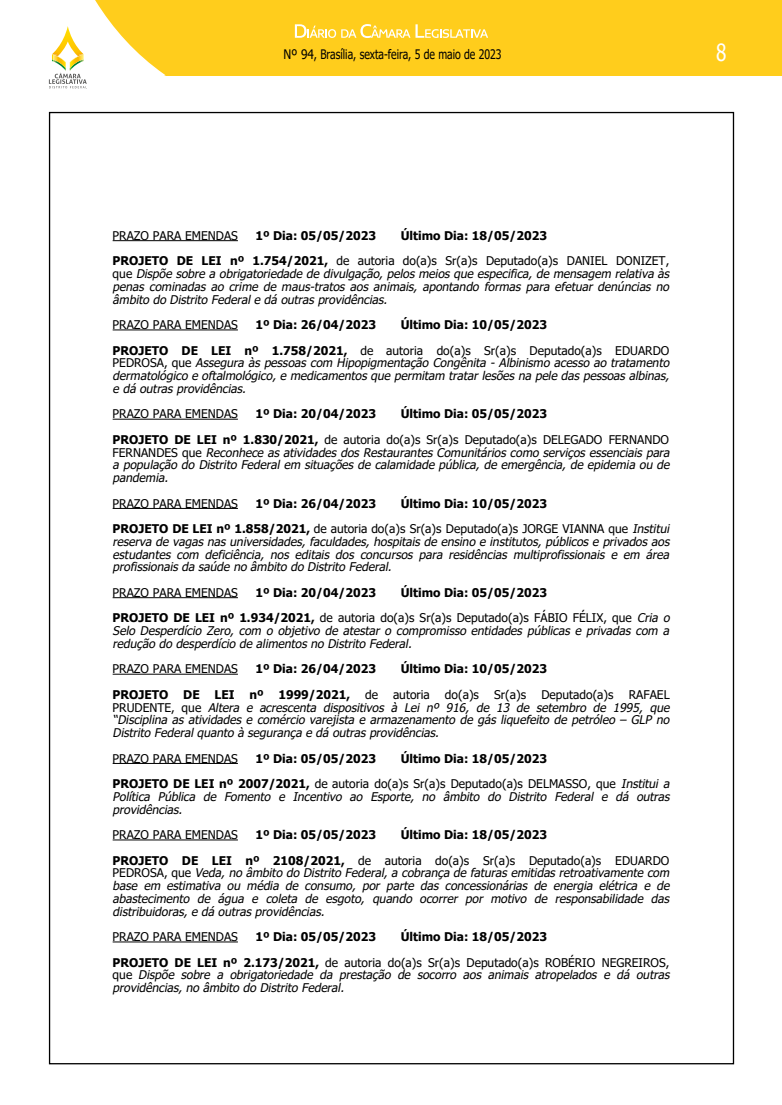
<style>
.page{position:relative;width:782px;height:1105px;background:#fff}
.page>*{position:absolute;margin:0;border:0;box-sizing:border-box;transform-origin:0 0}
.t1{font:23.6px "Tahoma";color:#fff;scale:.8 1}
.t2{font:13.1px "Tahoma";color:#000;scale:.9 1}
.t3{font:italic 12px/12.7px "Tahoma";color:#000;text-align:justify}
.t4{font:12px/25.5px "Tahoma";color:#000}
.t5{font:700 12px/25.5px "Tahoma";color:#000}
.s1{font-weight:700}
.s2{font-style:normal}
.s3{font-weight:400}
.s4{font-style:italic}
</style>
<div class="page">
<div style="left:0;top:0;width:781px;height:75px;background:#ffcd1c"></div>
<svg style="left:0;top:0;width:165px;height:89px"></svg>
<svg style="left:295px;top:24px;width:193px;height:14px"></svg>
<hr style="left:113px;top:240px;width:125px;height:1px;background:#000">
<hr style="left:113px;top:330px;width:125px;height:1px;background:#000">
<hr style="left:113px;top:419px;width:125px;height:1px;background:#000">
<hr style="left:113px;top:508px;width:125px;height:1px;background:#000">
<hr style="left:113px;top:597px;width:125px;height:1px;background:#000">
<hr style="left:113px;top:674px;width:125px;height:1px;background:#000">
<hr style="left:113px;top:763px;width:125px;height:1px;background:#000">
<hr style="left:113px;top:840px;width:125px;height:1px;background:#000">
<hr style="left:113px;top:942px;width:125px;height:1px;background:#000">
<p class="t2" style="left:283px;top:46px;width:244px">Nº 94, Brasília, sexta-feira, 5 de maio de 2023</p>
<h1 class="t1" style="left:715px;top:36px;width:14px">8</h1>
<p class="t4" style="left:113px;top:223px;width:558px;text-indent:288px"><span class="s1">Último Dia: 18/05/2023<br>PROJETO DE LEI nº 1.754/2021,</span> de autoria do(a)s Sr(a)s Deputado(a)s DANIEL DONIZET,</p>
<p class="t3" style="left:113px;top:268px;width:561px"><span class="s2">q u e</span> Dispõe sobre a obrigatoriedade de divulgação,pelosmeiosque especifica,de mensagem relativa às penas cominadas ao crime de maus-tratos aos animais, apontando formas para efetuar denúncias no âmbito do Distrito Federale dá outrasprovidências.</p>
<p class="t4" style="left:113px;top:313px;width:127px">PRAZO PARA EMENDAS</p>
<p class="t5" style="left:255px;top:313px;width:122px">1º Dia: 26/04/2023</p>
<p class="t4" style="left:113px;top:223px;width:127px">PRAZO PARA EMENDAS</p>
<p class="t5" style="left:255px;top:223px;width:122px">1º Dia: 05/05/2023</p>
<p class="t5" style="left:113px;top:313px;width:558px;text-indent:288px">Último Dia: 10/05/2023<br>PROJETO DE LEI nº 1.758/2021, <span class="s3">de autoria do(a)s Sr(a)s Deputado(a)s EDUARDO</span></p>
<p class="t3" style="left:113px;top:357px;width:561px"><span class="s2">P E D R O S A , q u e</span> Assegura às pessoas com Hipopigmentação Congênita - Albinismo acesso ao tratamento dermatológico e oftalmológico,e medicamentosque permitam tratarlesõesna pele daspessoasalbinas, e dá outrasprovidências.</p>
<p class="t4" style="left:113px;top:402px;width:127px">PRAZO PARA EMENDAS</p>
<p class="t5" style="left:255px;top:402px;width:122px">1º Dia: 20/04/2023</p>
<p class="t4" style="left:113px;top:402px;width:557px;text-indent:288px"><span class="s1">Último Dia: 05/05/2023<br>PROJETO DE LEI nº 1.830/2021,</span> de autoria do(a)s Sr(a)s Deputado(a)s DELEGADO FERNANDO</p>
<p class="t3" style="left:113px;top:447px;width:561px"><span class="s2">F E R N A N D E S q u e</span> Reconhece as atividades dos Restaurantes Comunitários como serviços essenciais para a população do Distrito Federal em situações de calamidade pública, de emergência, de epidemia ou de pandemia.</p>
<p class="t4" style="left:113px;top:491px;width:127px">PRAZO PARA EMENDAS</p>
<p class="t5" style="left:255px;top:491px;width:122px">1º Dia: 26/04/2023</p>
<p class="t4" style="left:113px;top:491px;width:561px;text-indent:288px"><span class="s1">Último Dia: 10/05/2023<br>PROJETO DE LEI nº 1.858/2021,</span> de autoria do(a)s Sr(a)s Deputado(a)s JORGE VIANNA que <span class="s4">Institui</span></p>
<p class="t3" style="left:113px;top:536px;width:561px">reserva de vagas nas universidades, faculdades, hospitais de ensino e institutos, públicos e privados aos estudantes com deficiência, nos editais dos concursos para residências multiprofissionais e em área profissionaisda saúde no âmbito do Distrito Federal.</p>
<p class="t4" style="left:113px;top:580px;width:127px">PRAZO PARA EMENDAS</p>
<p class="t5" style="left:255px;top:580px;width:122px">1º Dia: 20/04/2023</p>
<p class="t4" style="left:113px;top:580px;width:561px;text-indent:288px"><span class="s1">Último Dia: 05/05/2023<br>PROJETO DE LEI nº 1.934/2021,</span> de autoria do(a)s Sr(a)s Deputado(a)s FÁBIO FÉLIX, que <span class="s4">Cria o</span></p>
<p class="t3" style="left:113px;top:625px;width:561px">Selo Desperdício Zero, com o objetivo de atestar o compromisso entidades públicas e privadas com a redução do desperdício de alimentosno Distrito Federal.</p>
<p class="t4" style="left:113px;top:657px;width:127px">PRAZO PARA EMENDAS</p>
<p class="t5" style="left:255px;top:657px;width:122px">1º Dia: 26/04/2023</p>
<p class="t5" style="left:400px;top:657px;width:148px">Último Dia: 10/05/2023</p>
<p class="t5" style="left:113px;top:682px;width:267px">PROJETO DE LEI nº 1999/2021, <span class="s3">de</span></p>
<p class="t4" style="left:393px;top:682px;width:87px">autoria do(a)s</p>
<p class="t4" style="left:494px;top:682px;width:33px">Sr(a)s</p>
<p class="t4" style="left:541px;top:682px;width:74px">Deputado(a)s</p>
<p class="t3" style="left:113px;top:689px;width:561px;text-align:left;text-indent:516px"><span class="s2">RAFAEL P R U D E N T E , q u e</span> Altera e acrescenta dispositivos à Lei nº 916, de 13 de setembro de 1995, que “Disciplina as atividades e comércio varej ista e armazenamento de gás liquefeito de petróleo – GLP no Distrito Federalquanto à segurança e dá outrasprovidências.</p>
<p class="t4" style="left:113px;top:746px;width:127px">PRAZO PARA EMENDAS</p>
<p class="t5" style="left:255px;top:746px;width:122px">1º Dia: 05/05/2023</p>
<p class="t4" style="left:113px;top:746px;width:561px;text-indent:288px"><span class="s1">Último Dia: 18/05/2023<br>PROJETO DE LEI nº 2007/2021,</span> de autoria do(a)s Sr(a)s Deputado(a)s DELMASSO, que <span class="s4">Institui a</span></p>
<p class="t3" style="left:113px;top:791px;width:561px">Política Pública de Fomento e Incentivo ao Esporte, no âmbito do Distrito Federal e dá outras providências.</p>
<p class="t4" style="left:113px;top:823px;width:127px">PRAZO PARA EMENDAS</p>
<p class="t5" style="left:255px;top:823px;width:122px">1º Dia: 05/05/2023</p>
<p class="t5" style="left:113px;top:823px;width:558px;text-indent:288px">Último Dia: 18/05/2023<br>PROJETO DE LEI nº 2108/2021, <span class="s3">de autoria do(a)s Sr(a)s Deputado(a)s EDUARDO</span></p>
<p class="t3" style="left:113px;top:867px;width:561px"><span class="s2">P E D R O S A , q u e</span> Veda,no âmbito do Distrito Federal,a cobrança de faturasemitidasretroativamente com base em estimativa ou média de consumo, por parte das concessionárias de energia elétrica e de abastecimento de água e coleta de esgoto, quando ocorrer por motivo de responsabilidade das distribuidoras,e dá outrasprovidências.</p>
<p class="t4" style="left:113px;top:925px;width:127px">PRAZO PARA EMENDAS</p>
<p class="t5" style="left:255px;top:925px;width:122px">1º Dia: 05/05/2023</p>
<p class="t4" style="left:113px;top:925px;width:558px;text-indent:288px"><span class="s1">Último Dia: 18/05/2023<br>PROJETO DE LEI nº 2.173/2021,</span> de autoria do(a)s Sr(a)s Deputado(a)s ROBÉRIO NEGREIROS,</p>
<p class="t3" style="left:113px;top:969px;width:561px"><span class="s2">q u e</span> Dispõe sobre a obrigatoriedade da prestação de socorro aos animais atropelados e dá outras providências,no âmbito do Distrito Federal.</p>
</div>
